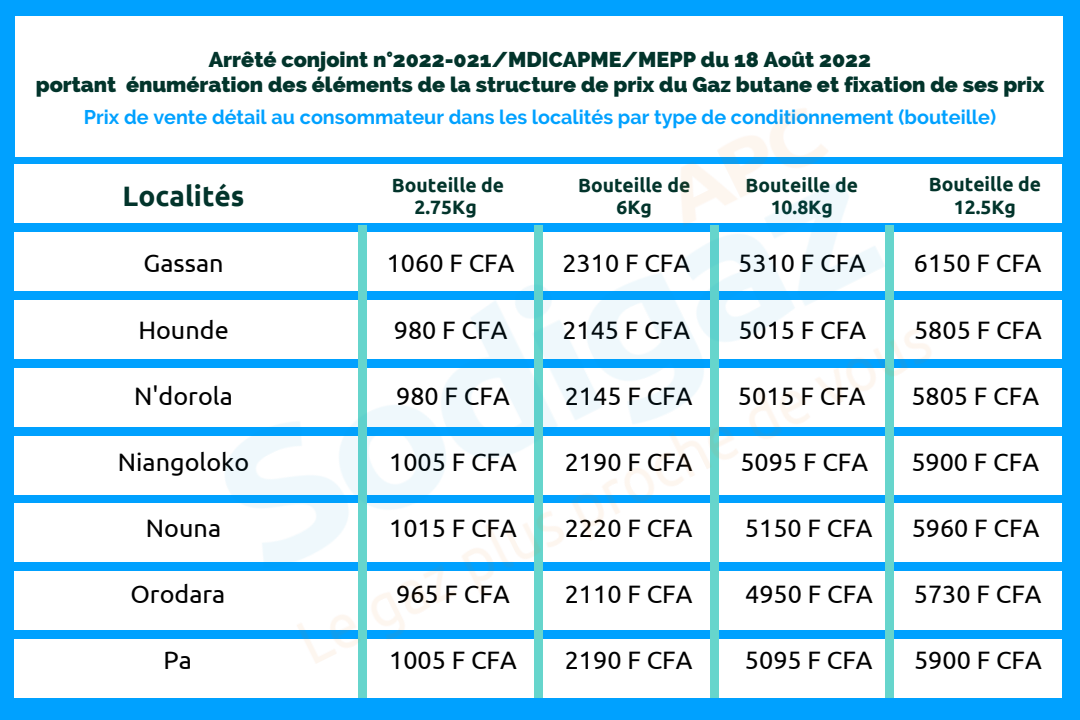
<style>
.page{position:relative;width:1080px;height:720px;background:#00a1ff}
.page>*{position:absolute;margin:0;border:0;box-sizing:border-box;transform-origin:0 0}
.t1{font:700 28.08px "Ubuntu";color:#02342b}
.t2{font:25.16px "Ubuntu";color:#000}
.t3{font:800 21.48px/25.2px "Raleway";color:#02342b;text-align:center}
.t4{font:700 19.76px "Raleway";color:#00a1ff}
.t5{font:700 19.28px/22.5px "Ubuntu";color:#02342b;text-align:center}
</style>
<div class="page">
<div style="left:15px;top:16px;width:1047px;height:141px;background:#fff"></div>
<div style="left:15px;top:165px;width:1047px;height:58px;background:#fff"></div>
<div style="left:15px;top:232px;width:1047px;height:59px;background:#fff"></div>
<div style="left:15px;top:300px;width:1047px;height:59px;background:#fff"></div>
<div style="left:15px;top:368px;width:1047px;height:58px;background:#fff"></div>
<div style="left:15px;top:436px;width:1047px;height:58px;background:#fff"></div>
<div style="left:15px;top:504px;width:1047px;height:58px;background:#fff"></div>
<div style="left:15px;top:571px;width:1047px;height:59px;background:#fff"></div>
<div style="left:15px;top:639px;width:1047px;height:58px;background:#fff"></div>
<div style="left:359px;top:225px;width:8px;height:473px;background:#66d5cc"></div>
<div style="left:534px;top:225px;width:8px;height:473px;background:#66d5cc"></div>
<div style="left:710px;top:225px;width:8px;height:473px;background:#66d5cc"></div>
<div style="left:886px;top:225px;width:8px;height:473px;background:#66d5cc"></div>
<img style="left:173px;top:108px;width:770px;height:571px">
<p class="t3" style="left:36px;top:47px;width:1010px">Arrêté conjoint n°2022-021/MDICAPME/MEPP du 18 Août 2022<br>portant énumération des éléments de la structure de prix du Gaz butane et fixation de ses prix</p>
<p class="t4" style="left:84px;top:105px;width:914px">Prix de vente détail au consommateur dans les localités par type de conditionnement (bouteille)</p>
<p class="t1" style="left:123px;top:179px;width:123px">Localités</p>
<p class="t5" style="left:929px;top:173px;width:114px">Bouteille de<br>12.5Kg</p>
<p class="t2" style="left:143px;top:249px;width:82px">Gassan</p>
<p class="t2" style="left:387px;top:249px;width:129px">1060 F CFA</p>
<p class="t2" style="left:562px;top:249px;width:129px">2310 F CFA</p>
<p class="t2" style="left:738px;top:249px;width:129px">5310 F CFA</p>
<p class="t2" style="left:914px;top:249px;width:129px">6150 F CFA</p>
<p class="t5" style="left:392px;top:173px;width:114px">Bouteille de<br>2.75Kg</p>
<p class="t5" style="left:578px;top:173px;width:114px">Bouteille de<br>6Kg</p>
<p class="t5" style="left:745px;top:173px;width:114px">Bouteille de<br>10.8Kg</p>
<p class="t2" style="left:138px;top:315px;width:92px">Hounde</p>
<p class="t2" style="left:394px;top:315px;width:115px">980 F CFA</p>
<p class="t2" style="left:562px;top:315px;width:129px">2145 F CFA</p>
<p class="t2" style="left:738px;top:315px;width:129px">5015 F CFA</p>
<p class="t2" style="left:914px;top:315px;width:129px">5805 F CFA</p>
<p class="t2" style="left:134px;top:381px;width:100px">N'dorola</p>
<p class="t2" style="left:396px;top:381px;width:115px">980 F CFA</p>
<p class="t2" style="left:565px;top:381px;width:129px">2145 F CFA</p>
<p class="t2" style="left:738px;top:381px;width:129px">5015 F CFA</p>
<p class="t2" style="left:911px;top:381px;width:129px">5805 F CFA</p>
<p class="t2" style="left:118px;top:447px;width:133px">Niangoloko</p>
<p class="t2" style="left:389px;top:447px;width:129px">1005 F CFA</p>
<p class="t2" style="left:565px;top:447px;width:129px">2190 F CFA</p>
<p class="t2" style="left:740px;top:447px;width:129px">5095 F CFA</p>
<p class="t2" style="left:911px;top:447px;width:129px">5900 F CFA</p>
<p class="t2" style="left:146px;top:513px;width:77px">Nouna</p>
<p class="t2" style="left:389px;top:513px;width:129px">1015 F CFA</p>
<p class="t2" style="left:565px;top:513px;width:129px">2220 F CFA</p>
<p class="t2" style="left:745px;top:513px;width:129px">5150 F CFA</p>
<p class="t2" style="left:911px;top:513px;width:129px">5960 F CFA</p>
<p class="t2" style="left:130px;top:579px;width:96px">Orodara</p>
<p class="t2" style="left:396px;top:579px;width:115px">965 F CFA</p>
<p class="t2" style="left:565px;top:579px;width:129px">2110 F CFA</p>
<p class="t2" style="left:745px;top:579px;width:129px">4950 F CFA</p>
<p class="t2" style="left:914px;top:579px;width:129px">5730 F CFA</p>
<p class="t2" style="left:164px;top:645px;width:30px">Pa</p>
<p class="t2" style="left:389px;top:645px;width:129px">1005 F CFA</p>
<p class="t2" style="left:565px;top:645px;width:129px">2190 F CFA</p>
<p class="t2" style="left:745px;top:645px;width:129px">5095 F CFA</p>
<p class="t2" style="left:914px;top:645px;width:129px">5900 F CFA</p>
</div>
